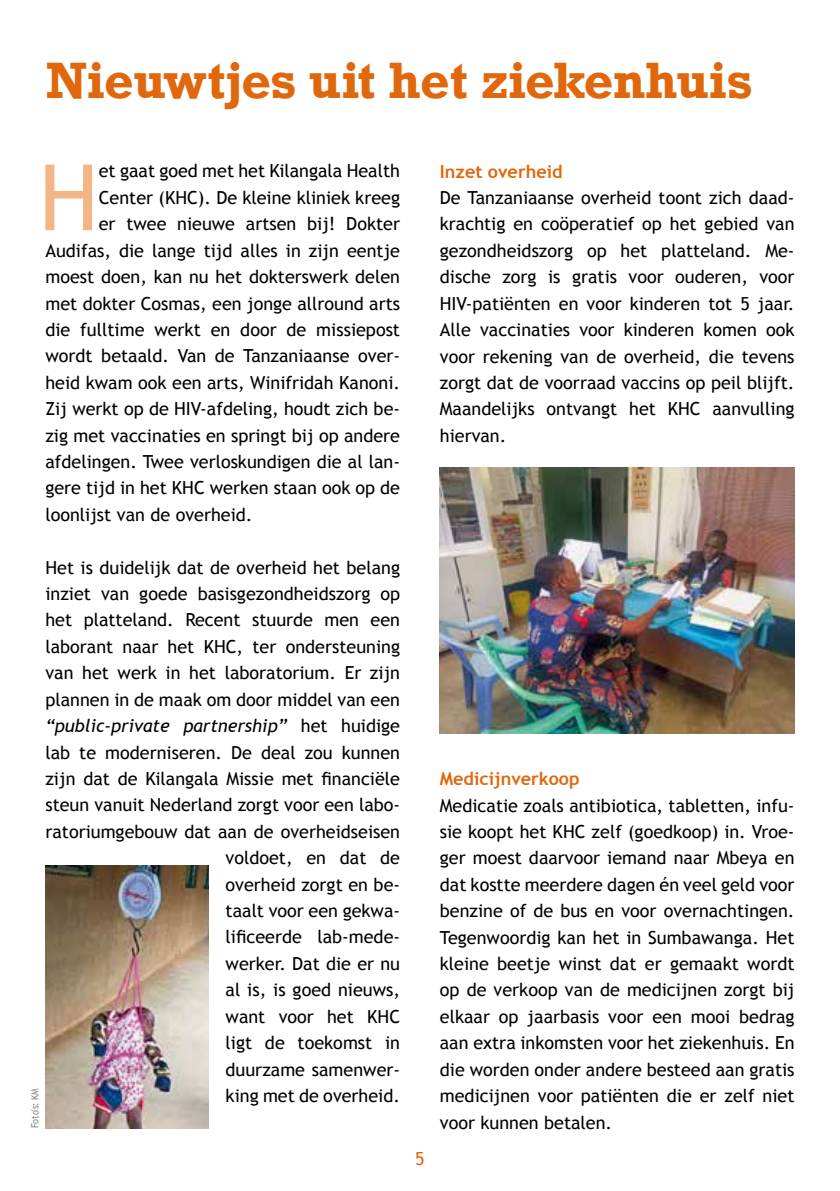
<style>
.page{position:relative;width:840px;height:1191px;background:#fff}
.page>*{position:absolute;margin:0;border:0;box-sizing:border-box;transform-origin:0 0}
.t1{font:91.8px "Trebuchet MS";color:#f2b583}
.t2{font:700 48px "Rockwell";color:#e0670b}
.t3{font:18px/26.4px "Trebuchet MS";color:#000;text-align:justify}
.t4{font:700 18px "Trebuchet MS";color:#e0670b}
.t5{font:18px "Trebuchet MS";color:#e0670b}
.t6{font:10px "Trebuchet MS";letter-spacing:-.01em;color:#87888a;scale:.9 1}
.s1{font-style:italic}
</style>
<div class="page">
<img style="left:45px;top:865px;width:163px;height:263px">
<img style="left:439px;top:468px;width:355px;height:266px">
<h2 class="t2" style="left:46px;top:50px;width:707px">Nieuwtjes uit het ziekenhuis</h2>
<h1 class="t1" style="left:39px;top:144px;width:62px">H</h1>
<p class="t3" style="left:99px;top:158px;width:302px">et gaat goed met het Kilangala Health</p>
<p class="t3" style="left:99px;top:184px;width:302px">Center (KHC). De kleine kliniek kreeg</p>
<p class="t3" style="left:99px;top:211px;width:302px">er twee nieuwe artsen bij! Dokter</p>
<p class="t3" style="left:45px;top:237px;width:356px">Audifas, die lange tijd alles in zijn eentje</p>
<p class="t3" style="left:45px;top:264px;width:356px">moest doen, kan nu het dokterswerk delen</p>
<p class="t3" style="left:45px;top:290px;width:356px">met dokter Cosmas, een jonge allround arts</p>
<p class="t3" style="left:45px;top:316px;width:356px">die fulltime werkt en door de missiepost</p>
<p class="t3" style="left:45px;top:343px;width:356px">wordt betaald. Van de Tanzaniaanse over-</p>
<p class="t3" style="left:45px;top:369px;width:356px">heid kwam ook een arts, Winifridah Kanoni.</p>
<p class="t3" style="left:45px;top:396px;width:356px">Zij werkt op de HIV-afdeling, houdt zich be-</p>
<p class="t3" style="left:45px;top:422px;width:356px">zig met vaccinaties en springt bij op andere</p>
<p class="t3" style="left:45px;top:448px;width:356px">afdelingen. Twee verloskundigen die al lan-</p>
<p class="t3" style="left:45px;top:475px;width:356px">gere tijd in het KHC werken staan ook op de</p>
<p class="t3" style="left:45px;top:501px;width:208px">loonlijst van de overheid.</p>
<p class="t3" style="left:45px;top:554px;width:356px;text-align:right">Het is duidelijk dat de overheid het belang inziet van goede basisgezondheidszorg op het platteland. Recent stuurde men een laborant naar het KHC, ter ondersteuning van het werk in het laboratorium. Er zijn plannen in de maak om door middel van een <span class="s1">“public-private partnership”</span> het huidige lab te moderniseren. De deal zou kunnen zijn dat de Kilangala Missie met financiële steun vanuit Nederland zorgt voor een labo&shy;ratoriumgebouw dat aan de overheidseisen voldoet, en dat de<br>overheid zorgt en be-<br>taalt voor een gekwa-<br>lificeerde lab-mede-<br>werker. Dat die er nu<br>al is, is goed nieuws,<br>want voor het KHC<br>ligt de toekomst in<br>duurzame samenwer-<br>king met de overheid.</p>
<p class="t6" style="left:29px;top:1128px;width:46px;rotate:-90deg">Foto's: KM</p>
<p class="t4" style="left:439px;top:160px;width:124px">Inzet overheid</p>
<p class="t3" style="left:439px;top:185px;width:356px">De Tanzaniaanse overheid toont zich daad&shy;krachtig en coöperatief op het gebied van gezondheidszorg op het platteland. Me&shy;dische zorg is gratis voor ouderen, voor HIV-patiënten en voor kinderen tot 5 jaar.<br>Alle vaccinaties voor kinderen komen ook voor rekening van de overheid, die tevens zorgt dat de voorraad vaccins op peil blijft.<br>Maandelijks ontvangt het KHC aanvulling hiervan.</p>
<p class="t5" style="left:415px;top:1147px;width:11px">5</p>
<p class="t4" style="left:439px;top:767px;width:141px">Medicijnverkoop</p>
<p class="t3" style="left:439px;top:792px;width:356px">Medicatie zoals antibiotica, tabletten, infu&shy;sie koopt het KHC zelf (goedkoop) in. Vroe&shy;ger moest daarvoor iemand naar Mbeya en dat kostte meerdere dagen én veel geld voor benzine of de bus en voor overnachtingen.<br>Tegenwoordig kan het in Sumbawanga. Het kleine beetje winst dat er gemaakt wordt op de verkoop van de medicijnen zorgt bij elkaar op jaarbasis voor een mooi bedrag aan extra inkomsten voor het ziekenhuis. En die worden onder andere besteed aan gratis medicijnen voor patiënten die er zelf niet voor kunnen betalen.</p>
</div>
